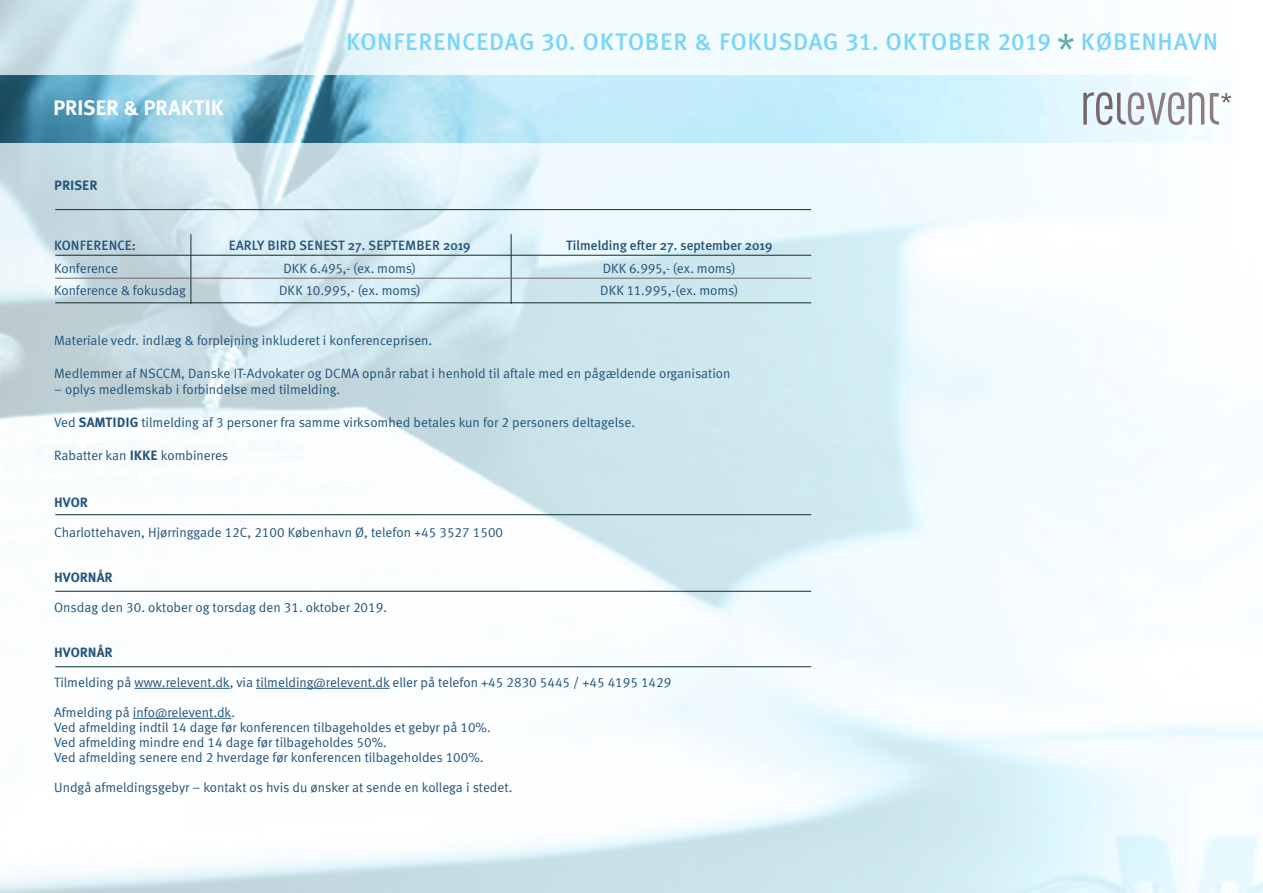
<style>
.page{position:relative;width:1263px;height:893px;background:#fff}
.page>*{position:absolute;margin:0;border:0;box-sizing:border-box;transform-origin:0 0}
.t1{font:24px "Meta Plus Medium Caps";letter-spacing:.025em;color:#7ad5f7}
.t2{font:500 24px "Meta Plus";letter-spacing:.03em;color:#7ad5f7}
.t3{font:700 21px "Meta Plus";letter-spacing:-.015em;color:#fff}
.t4{font:13.5px/15px "Meta Normal LF";color:#235479}
.t5{font:500 13.5px "Meta Plus";color:#235479}
.t6{font:700 13.5px "Meta Plus";color:#235479}
.s1{font-family:"Meta Plus";font-weight:500}
.s2{font-family:"Meta Plus";font-weight:700}
</style>
<div class="page">
<img style="left:1px;top:0;width:1262px;height:893px">
<img style="left:0;top:75px;width:1263px;height:67px">
<hr style="left:134px;top:688px;width:96px;height:1px;background:#235479">
<hr style="left:256px;top:688px;width:133px;height:1px;background:#235479">
<hr style="left:133px;top:718px;width:98px;height:1px;background:#235479">
<hr style="left:55px;top:255px;width:756px;height:1px;background:#0e312c">
<hr style="left:191px;top:234px;width:1px;height:70px;background:#0e312c">
<hr style="left:511px;top:234px;width:1px;height:70px;background:#0e312c">
<hr style="left:55px;top:303px;width:756px;height:1px;background:#0e312c">
<hr style="left:55px;top:514px;width:756px;height:1px;background:#0e312c">
<hr style="left:55px;top:209px;width:756px;height:1px;background:#0e312c">
<hr style="left:55px;top:591px;width:756px;height:1px;background:#0e312c">
<hr style="left:55px;top:666px;width:756px;height:1px;background:#0e312c">
<hr style="left:55px;top:278px;width:756px;height:1px;background:#75666b">
<svg style="left:1083px;top:92px;width:121px;height:33px"></svg>
<svg style="left:1210px;top:93px;width:21px;height:32px"></svg>
<svg style="left:1058px;top:34px;width:15px;height:16px"></svg>
<h2 class="t3" style="left:53px;top:95px;width:172px">PRISER &amp; PRAKTIK</h2>
<p class="t6" style="left:54px;top:178px;width:45px">PRISER</p>
<h1 class="t1" style="left:346px;top:27px;width:706px">KONFERENCEDAG 30<span class="s1">. OKTOBER &amp;</span> FOKUSDAG 31<span class="s1">. OKTOBER</span> 2019</h1>
<h1 class="t2" style="left:1081px;top:31px;width:139px">KØBENHAVN</h1>
<p class="t5" style="left:54px;top:240px;width:83px">KONFERENCE:</p>
<p class="t5" style="left:229px;top:240px;width:243px">EARLY BIRD SENEST 27. SEPTEMBER 2019</p>
<p class="t5" style="left:566px;top:240px;width:208px">Tilmelding efter 27. september 2019</p>
<p class="t4" style="left:54px;top:262px;width:65px">Konference</p>
<p class="t4" style="left:283px;top:262px;width:134px">DKK 6.495,- (ex. moms)</p>
<p class="t4" style="left:603px;top:262px;width:135px">DKK 6.995,- (ex. moms)</p>
<p class="t4" style="left:54px;top:284px;width:133px">Konference &amp; fokusdag</p>
<p class="t4" style="left:279px;top:284px;width:143px">DKK 10.995,- (ex. moms)</p>
<p class="t4" style="left:600px;top:284px;width:140px">DKK 11.995,-(ex. moms)</p>
<p class="t4" style="left:54px;top:334px;width:380px">Materiale vedr. indlæg &amp; forplejning inkluderet i konferenceprisen.</p>
<p class="t4" style="left:54px;top:367px;width:678px">Medlemmer af NSCCM, Danske IT-Advokater og DCMA opnår rabat i henhold til aftale med en pågældende organisation</p>
<p class="t4" style="left:54px;top:383px;width:287px">– oplys medlemskab i forbindelse med tilmelding.</p>
<p class="t4" style="left:54px;top:416px;width:582px">Ved <span class="s2">SAMTIDIG</span> tilmelding af 3 personer fra samme virksomhed betales kun for 2 personers deltagelse.</p>
<p class="t4" style="left:54px;top:449px;width:175px">Rabatter kan <span class="s2">IKKE</span> kombineres</p>
<p class="t6" style="left:54px;top:494px;width:35px">HVOR</p>
<p class="t4" style="left:54px;top:526px;width:450px">Charlottehaven, Hjørringgade 12C, 2100 København Ø, telefon +45 3527 1500</p>
<p class="t6" style="left:54px;top:569px;width:60px">HVORNÅR</p>
<p class="t4" style="left:54px;top:601px;width:334px">Onsdag den 30. oktober og torsdag den 31. oktober 2019.</p>
<p class="t6" style="left:54px;top:644px;width:60px">HVORNÅR</p>
<p class="t4" style="left:54px;top:676px;width:619px">Tilmelding på www.relevent.dk, via tilmelding@relevent.dk eller på telefon +45 2830 5445 / +45 4195 1429</p>
<p class="t4" style="left:54px;top:706px;width:438px">Afmelding på info@relevent.dk.<br>Ved afmelding indtil 14 dage før konferencen tilbageholdes et gebyr på 10%.<br>Ved afmelding mindre end 14 dage før tilbageholdes 50%.<br>Ved afmelding senere end 2 hverdage før konferencen tilbageholdes 100%.</p>
<p class="t4" style="left:54px;top:781px;width:460px">Undgå afmeldingsgebyr – kontakt os hvis du ønsker at sende en kollega i stedet.</p>
</div>
